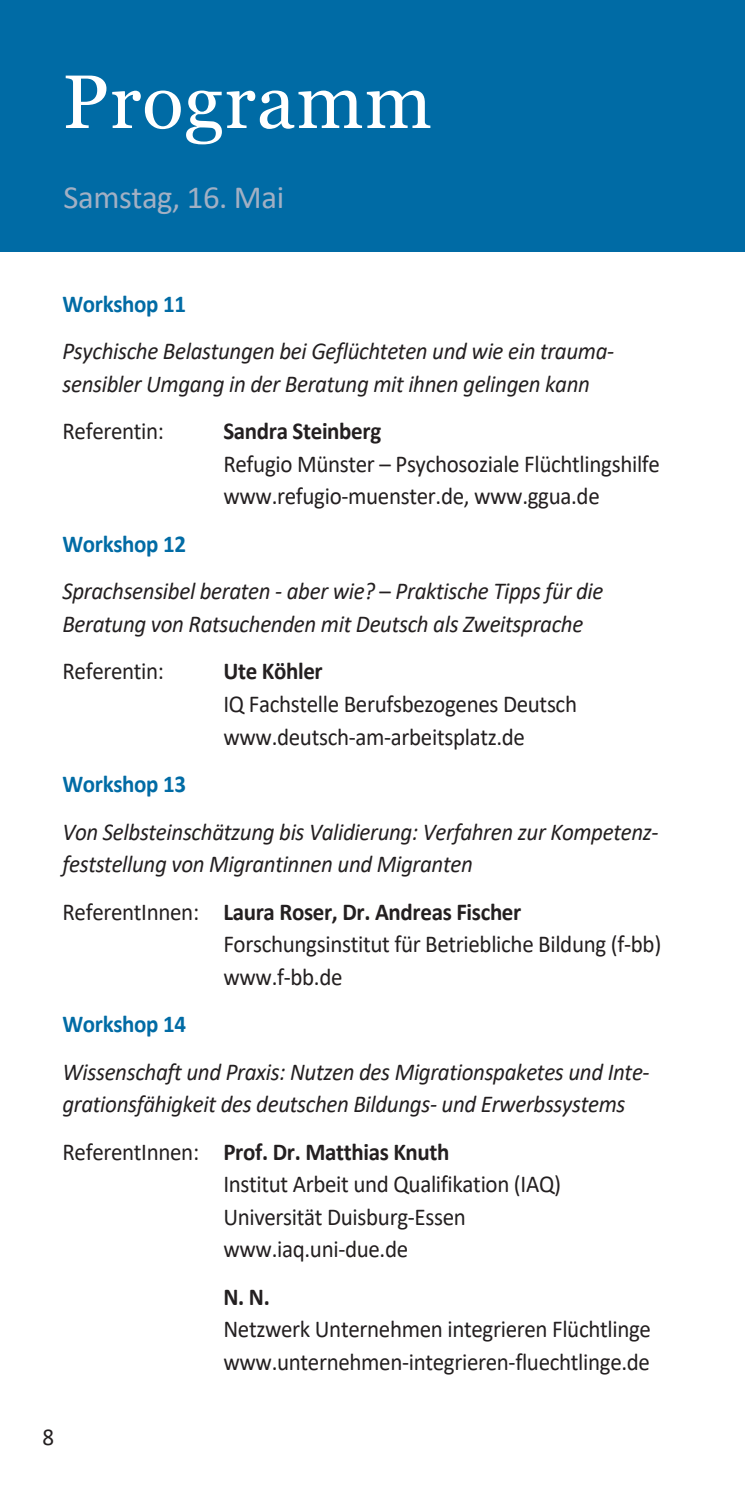
<style>
.page{position:relative;width:745px;height:1489px;background:#fff}
.page>*{position:absolute;margin:0;border:0;box-sizing:border-box;transform-origin:0 0}
.t1{font:75.5px "Georgia";letter-spacing:.015em;color:#fff}
.t2{font:32.5px "Calibri";letter-spacing:-.015em;color:#a2b0c4}
.t3{font:24.25px/32.5px "Calibri";letter-spacing:-.015em;color:#231f20;scale:.94 1}
.t4{font:italic 24.25px/32.5px "Calibri";letter-spacing:-.015em;color:#231f20;scale:.94 1}
.t5{font:700 24.25px "Calibri";letter-spacing:-.015em;color:#006ba5;scale:.94 1}
.t6{font:700 24.25px "Calibri";letter-spacing:-.015em;color:#231f20;scale:.94 1}
.s1{font-weight:700;font-style:normal;color:#006ba5}
.s2{font-style:normal}
.s3{font-weight:700}
</style>
<div class="page">
<div style="left:0;top:0;width:744px;height:251px;background:#006ba5"></div>
<h1 class="t1" style="left:62px;top:59px;width:371px">Programm</h1>
<h2 class="t2" style="left:64px;top:184px;width:222px">Samstag, 16. Mai</h2>
<p class="t5" style="left:62px;top:293px;width:133px">Workshop 11</p>
<p class="t4" style="left:62px;top:337px;width:588px">Psychische Belastungen bei Geflüchteten und wie ein trauma‐ sensibler Umgang in der Beratung mit ihnen gelingen kann</p>
<p class="t3" style="left:62px;top:417px;width:110px">Referentin:</p>
<p class="t6" style="left:223px;top:421px;width:169px">Sandra Steinberg</p>
<p class="t3" style="left:223px;top:449px;width:465px">Refugio Münster – Psychosoziale Flüchtlingshilfe www.refugio‐muenster.de, www.ggua.de</p>
<p class="t4" style="left:62px;top:522px;width:576px;line-height:47.5px"><span class="s1">Workshop 12<br></span>Sprachsensibel beraten ‐ aber wie? <span class="s2">–</span> Praktische Tipps für die</p>
<p class="t4" style="left:62px;top:609px;width:555px">Beratung von Ratsuchenden mit Deutsch als Zweitsprache</p>
<p class="t3" style="left:62px;top:657px;width:110px">Referentin:</p>
<p class="t6" style="left:223px;top:661px;width:107px">Ute Köhler</p>
<p class="t3" style="left:223px;top:689px;width:377px">IQ Fachstelle Berufsbezogenes Deutsch www.deutsch‐am‐arbeitsplatz.de</p>
<p class="t5" style="left:62px;top:773px;width:133px">Workshop 13</p>
<p class="t4" style="left:62px;top:817px;width:635px">Von Selbsteinschätzung bis Validierung: Verfahren zur Kompetenz‐ feststellung von Migrantinnen und Migranten</p>
<p class="t3" style="left:223px;top:897px;width:467px;text-indent:-161px">ReferentInnen: <span class="s3">Laura Roser, Dr. Andreas Fischer<br></span>Forschungsinstitut für Betriebliche Bildung (f‐bb) www.f‐bb.de</p>
<p class="t5" style="left:62px;top:1013px;width:133px">Workshop 14</p>
<p class="t4" style="left:62px;top:1057px;width:625px">Wissenschaft und Praxis: Nutzen des Migrationspaketes und Inte‐ grationsfähigkeit des deutschen Bildungs‐ und Erwerbssystems</p>
<p class="t3" style="left:223px;top:1137px;width:360px;text-indent:-161px">ReferentInnen: <span class="s3">Prof. Dr. Matthias Knuth<br></span>Institut Arbeit und Qualifikation (IAQ)<br>Universität Duisburg‐Essen www.iaq.uni‐due.de</p>
<p class="t6" style="left:223px;top:1286px;width:51px">N. N.</p>
<p class="t3" style="left:223px;top:1314px;width:456px">Netzwerk Unternehmen integrieren Flüchtlinge www.unternehmen‐integrieren‐fluechtlinge.de</p>
<p class="t3" style="left:43px;top:1422px;width:14px">8</p>
</div>
